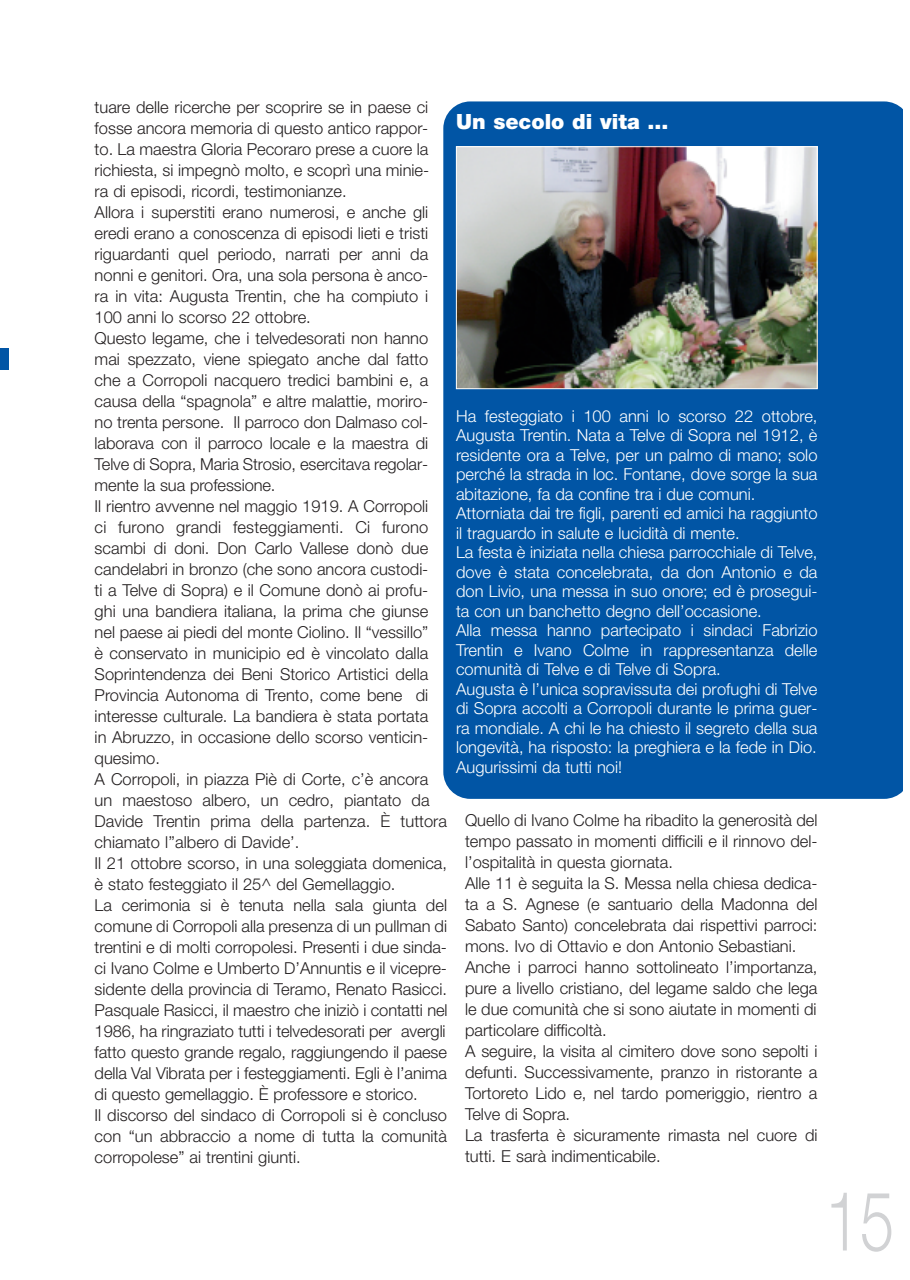
<style>
.page{position:relative;width:910px;height:1280px;background:#fff}
.page>*{position:absolute;margin:0;border:0;box-sizing:border-box;transform-origin:0 0}
.t1{font:300 82.5px "Helvetica Neue";color:#d1d2d4;scale:.75 1}
.t2{font:900 21px "Helvetica Neue";color:#fff}
.t3{font:300 16.5px/21px "Helvetica Neue";color:#231f20}
.t4{font:300 16.5px/19.5px "Helvetica Neue";color:#fff}
</style>
<div class="page">
<div style="left:0;top:348px;width:9px;height:21px;background:#0155a5"></div>
<div style="left:443px;top:101px;width:460px;height:698px;background:#0155a5"></div>
<img style="left:458px;top:148px;width:357px;height:239px">
<div style="left:456px;top:146px;width:361px;height:243px;border:1px solid #fff"></div>
<p class="t3" style="left:95px;top:96px;width:354px">tuare delle ricerche per scoprire se in paese ci fosse ancora memoria di questo antico rappor&shy;to. La maestra Gloria Pecoraro prese a cuore la richiesta, si impegnò molto, e scoprì una minie-<br>ra di episodi, ricordi, testimonianze.<br>Allora i superstiti erano numerosi, e anche gli eredi erano a conoscenza di episodi lieti e tristi riguardanti quel periodo, narrati per anni da nonni e genitori. Ora, una sola persona è anco-<br>ra in vita: Augusta Trentin, che ha compiuto i 100 anni lo scorso 22 ottobre.<br>Questo legame, che i telvedesorati non hanno mai spezzato, viene spiegato anche dal fatto che a Corropoli nacquero tredici bambini e, a causa della “spagnola” e altre malattie, moriro&shy;no trenta persone. Il parroco don Dalmaso col&shy;laborava con il parroco locale e la maestra di Telve di Sopra, Maria Strosio, esercitava regolar&shy;mente la sua professione.<br>Il rientro avvenne nel maggio 1919. A Corropoli<br>ci furono grandi festeggiamenti. Ci furono scambi di doni. Don Carlo Vallese donò due candelabri in bronzo (che sono ancora custodi-<br>ti a Telve di Sopra) e il Comune donò ai profu&shy;ghi una bandiera italiana, la prima che giunse nel paese ai piedi del monte Ciolino. Il “vessillo”<br>è conservato in municipio ed è vincolato dalla Soprintendenza dei Beni Storico Artistici della Provincia Autonoma di Trento, come bene di interesse culturale. La bandiera è stata portata<br>in Abruzzo, in occasione dello scorso venticin&shy;quesimo.<br>A Corropoli, in piazza Piè di Corte, c’è ancora un maestoso albero, un cedro, piantato da Davide Trentin prima della partenza. È tuttora chiamato l’’albero di Davide’.<br>Il 21 ottobre scorso, in una soleggiata domenica, è stato festeggiato il 25^ del Gemellaggio.<br>La cerimonia si è tenuta nella sala giunta del comune di Corropoli alla presenza di un pullman di trentini e di molti corropolesi. Presenti i due sinda&shy;ci Ivano Colme e Umberto D’Annuntis e il vicepre&shy;sidente della provincia di Teramo, Renato Rasicci.<br>Pasquale Rasicci, il maestro che iniziò i contatti nel 1986, ha ringraziato tutti i telvedesorati per avergli fatto questo grande regalo, raggiungendo il paese della Val Vibrata per i festeggiamenti. Egli è l’anima di questo gemellaggio. È professore e storico.<br>Il discorso del sindaco di Corropoli si è concluso con “un abbraccio a nome di tutta la comunità corropolese” ai trentini giunti.</p>
<p class="t2" style="left:456px;top:109px;width:214px">Un secolo di vita …</p>
<p class="t4" style="left:456px;top:406px;width:363px">Ha festeggiato i 100 anni lo scorso 22 ottobre, Augusta Trentin. Nata a Telve di Sopra nel 1912, è residente ora a Telve, per un palmo di mano; solo perché la strada in loc. Fontane, dove sorge la sua abitazione, fa da confine tra i due comuni.<br>Attorniata dai tre figli, parenti ed amici ha raggiunto il traguardo in salute e lucidità di mente.<br>La festa è iniziata nella chiesa parrocchiale di Telve, dove è stata concelebrata, da don Antonio e da don Livio, una messa in suo onore; ed è prosegui&shy;ta con un banchetto degno dell’occasione.<br>Alla messa hanno partecipato i sindaci Fabrizio Trentin e Ivano Colme in rappresentanza delle comunità di Telve e di Telve di Sopra.<br>Augusta è l’unica sopravissuta dei profughi di Telve di Sopra accolti a Corropoli durante le prima guer&shy;ra mondiale. A chi le ha chiesto il segreto della sua longevità, ha risposto: la preghiera e la fede in Dio.<br>Augurissimi da tutti noi!</p>
<p class="t3" style="left:465px;top:809px;width:354px">Quello di Ivano Colme ha ribadito la generosità del tempo passato in momenti difficili e il rinnovo del&shy;l’ospitalità in questa giornata.<br>Alle 11 è seguita la S. Messa nella chiesa dedica&shy;ta a S. Agnese (e santuario della Madonna del Sabato Santo) concelebrata dai rispettivi parroci: mons. Ivo di Ottavio e don Antonio Sebastiani.<br>Anche i parroci hanno sottolineato l’importanza, pure a livello cristiano, del legame saldo che lega le due comunità che si sono aiutate in momenti di particolare difficoltà.<br>A seguire, la visita al cimitero dove sono sepolti i defunti. Successivamente, pranzo in ristorante a Tortoreto Lido e, nel tardo pomeriggio, rientro a Telve di Sopra.<br>La trasferta è sicuramente rimasta nel cuore di tutti. E sarà indimenticabile.</p>
<h1 class="t1" style="left:825px;top:1171px;width:93px">15</h1>
</div>
